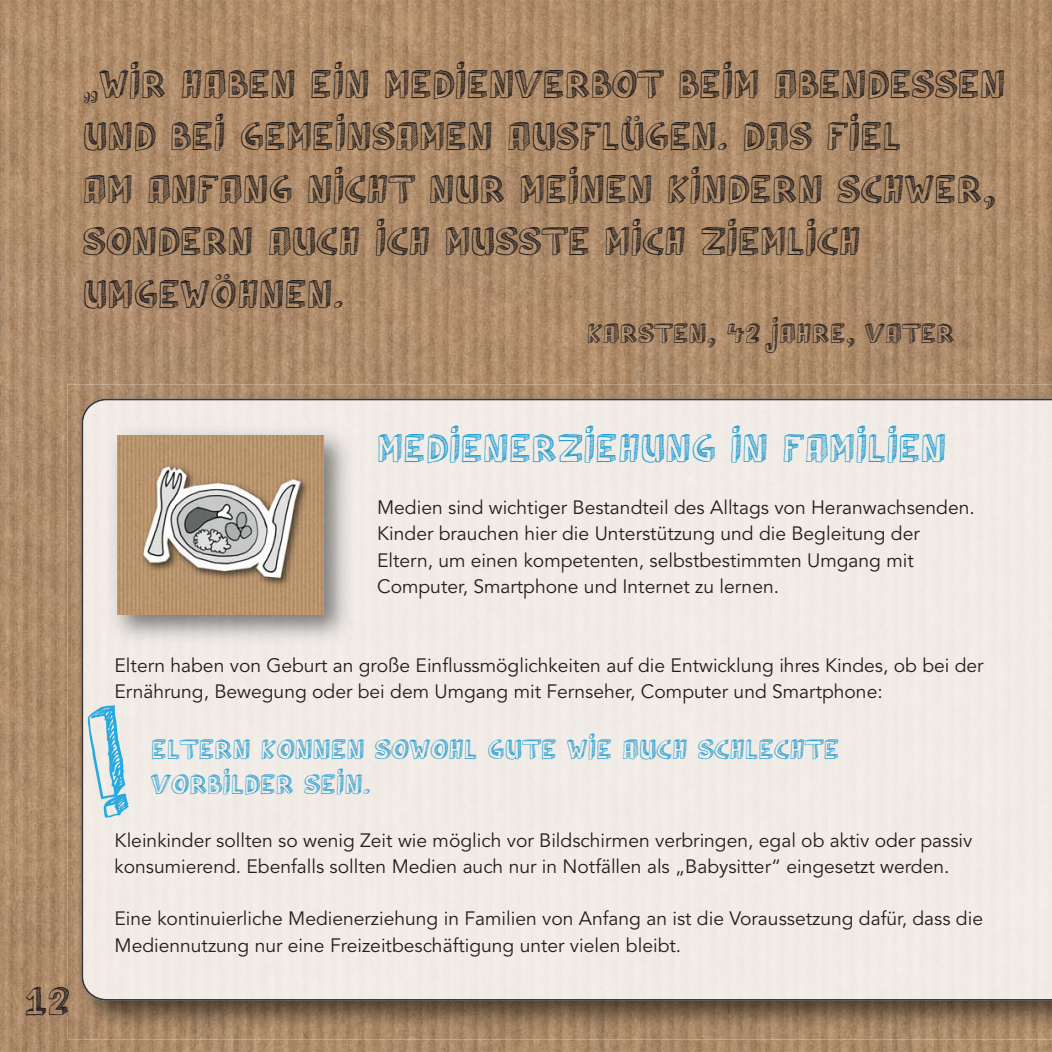
<style>
.page{position:relative;width:1052px;height:1052px;background:#fff}
.page>*{position:absolute;margin:0;border:0;box-sizing:border-box;transform-origin:0 0}
.t1{font:35px/52.5px "Cul De Sac";color:#231f20}
.t2{font:35px "Cul De Sac";color:#249ed2}
.t3{font:24.5px/35px "Cul De Sac";color:#249ed2}
.t4{font:24.5px "Cul De Sac";color:#231f20}
.t5{font:19.25px/26.2px "Avenir LT Std";color:#231f20}
</style>
<div class="page">
<img style="left:0;top:0;width:1052px;height:1052px">
<img style="left:67px;top:384px;width:985px;height:59px">
<img style="left:67px;top:443px;width:61px;height:596px">
<img style="left:128px;top:1000px;width:924px;height:39px">
<img style="left:67px;top:986px;width:2px;height:29px">
<div style="left:81px;top:398px;width:971px;height:602px;background:#f1ebe6"></div>
<img style="left:101px;top:419px;width:259px;height:231px">
<img style="left:117px;top:436px;width:206px;height:178px">
<div style="left:84px;top:704px;width:51px;height:114px;background:#f1ebe6"></div>
<h1 class="t1" style="left:83px;top:61px;width:924px">„WIR HABEN EIN MEDIENVERBOT BEIM ABENDESSEN UND BEI GEMEINSAMEN AUSFLÜGEN. DAS FIEL<br>AM ANFANG NICHT NUR MEINEN KINDERN SCHWER, SONDERN AUCH ICH MUSSTE MICH ZIEMLICH UMGEWÖHNEN.</h1>
<p class="t4" style="left:587px;top:318px;width:369px">KARSTEN, 42 JAHRE, VATER</p>
<h1 class="t1" style="left:25px;top:978px;width:47px">12</h1>
<h1 class="t2" style="left:377px;top:426px;width:571px">MEDIENERZIEHUNG IN FAMILIEN</h1>
<p class="t5" style="left:377px;top:495px;width:599px">Medien sind wichtiger Bestandteil des Alltags von Heranwachsenden.<br>Kinder brauchen hier die Unterstützung und die Begleitung der Eltern, um einen kompetenten, selbstbestimmten Umgang mit Computer, Smartphone und Internet zu lernen.</p>
<p class="t5" style="left:115px;top:653px;width:870px">Eltern haben von Geburt an große Einflussmöglichkeiten auf die Entwicklung ihres Kindes, ob bei der<br>Ernährung, Bewegung oder bei dem Umgang mit Fernseher, Computer und Smartphone:</p>
<p class="t3" style="left:151px;top:734px;width:689px">ELTERN KONNEN SOWOHL GUTE WIE AUCH SCHLECHTE<br>VORBILDER SEIN.</p>
<p class="t5" style="left:115px;top:828px;width:859px">Kleinkinder sollten so wenig Zeit wie möglich vor Bildschirmen verbringen, egal ob aktiv oder passiv konsumierend. Ebenfalls sollten Medien auch nur in Notfällen als „Babysitter“ eingesetzt werden.</p>
<p class="t5" style="left:115px;top:906px;width:870px">Eine kontinuierliche Medienerziehung in Familien von Anfang an ist die Voraussetzung dafür, dass die<br>Mediennutzung nur eine Freizeitbeschäftigung unter vielen bleibt.</p>
</div>
